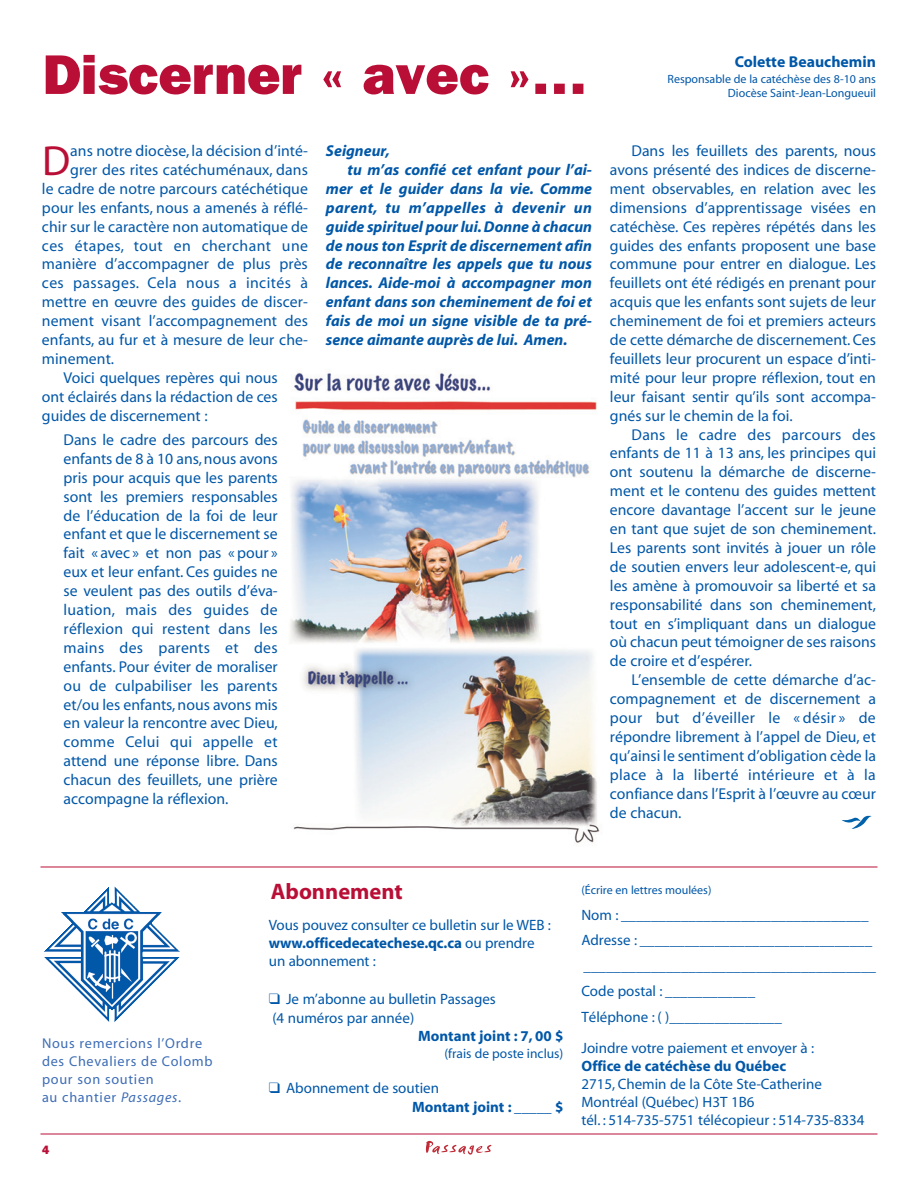
<style>
.page{position:relative;width:918px;height:1188px;background:#fff}
.page>*{position:absolute;margin:0;border:0;box-sizing:border-box;transform-origin:0 0}
.t1{font:800 56.1px "Franklin Gothic";color:#b90f36}
.t2{font:42.3px "Myriad";color:#b90f36}
.t3{font:700 22.5px "Myriad";color:#b90f36}
.t4{font:15.75px/18.9px "Myriad";letter-spacing:.005em;color:#0157a8;text-align:justify}
.t5{font:italic 700 15.75px "Myriad";color:#0157a8}
.t6{font:15.75px "Myriad";letter-spacing:.025em;color:#0157a8}
.t7{font:italic 700 15.75px "Myriad";letter-spacing:.02em;color:#0157a8}
.t8{font:700 15.75px "Myriad";color:#0157a8}
.t9{font:15px/18px "Myriad";color:#0157a8}
.t10{font:700 15px "Myriad";color:#0157a8}
.t11{font:14.25px/18px "Myriad";letter-spacing:.05em;color:#3e6db6}
.t12{font:13.5px "Myriad";color:#0157a8}
.t13{font:12px "Myriad";color:#0157a8}
.t14{font:800 12px "Franklin Gothic";color:#b90f36}
.s1{font-style:italic}
.s2{font-size:15px}
.s3{font-weight:700}
</style>
<div class="page">
<hr style="left:40px;top:1134px;width:838px;height:1px;background:#b90f36">
<svg style="left:426px;top:1141px;width:65px;height:14px"></svg>
<img style="left:45px;top:887px;width:68px;height:64px">
<hr style="left:40px;top:867px;width:838px;height:1px;background:#b90f36">
<img style="left:290px;top:372px;width:310px;height:471px">
<svg style="left:842px;top:815px;width:30px;height:14px"></svg>
<h1 class="t1" style="left:43px;top:42px;width:546px">Discerner « avec »…</h1>
<p class="t8" style="left:735px;top:55px;width:143px">Colette Beauchemin</p>
<p class="t13" style="left:668px;top:74px;width:210px">Responsable de la catéchèse des 8-10 ans</p>
<p class="t13" style="left:728px;top:89px;width:150px">Diocèse Saint-Jean-Longueuil</p>
<h2 class="t2" style="left:42px;top:145px;width:30px">D</h2>
<p class="t4" style="left:70px;top:143px;width:239px">ans notre diocèse, la décision d’inté-</p>
<p class="t4" style="left:70px;top:162px;width:239px">grer des rites catéchuménaux, dans</p>
<p class="t4" style="left:42px;top:180px;width:267px">le cadre de notre parcours catéchétique</p>
<p class="t4" style="left:42px;top:199px;width:268px">pour les enfants, nous a amenés à réflé-</p>
<p class="t4" style="left:42px;top:218px;width:267px">chir sur le caractère non automatique de</p>
<p class="t6" style="left:42px;top:239px;width:268px">ces étapes, tout en cherchant une</p>
<p class="t4" style="left:42px;top:256px;width:267px">manière d’accompagner de plus près</p>
<p class="t6" style="left:42px;top:277px;width:268px">ces passages. Cela nous a incités à</p>
<p class="t4" style="left:42px;top:294px;width:267px">mettre en œuvre des guides de discer-</p>
<p class="t4" style="left:42px;top:313px;width:267px">nement visant l’accompagnement des</p>
<p class="t4" style="left:42px;top:332px;width:267px">enfants, au fur et à mesure de leur che-</p>
<p class="t4" style="left:42px;top:351px;width:74px">minement.</p>
<p class="t4" style="left:64px;top:369px;width:216px">Voici quelques repères qui nous</p>
<p class="t4" style="left:42px;top:388px;width:237px">ont éclairés dans la rédaction de ces</p>
<p class="t4" style="left:42px;top:407px;width:167px">guides de discernement :</p>
<p class="t4" style="left:64px;top:432px;width:216px">Dans le cadre des parcours des enfants de 8 à 10 ans, nous avons pris pour acquis que les parents sont les premiers responsables de l’éducation de la foi de leur enfant et que le discernement se fait « avec » et non pas « pour» eux et leur enfant. Ces guides ne se veulent pas des outils d’éva&shy;luation, mais des guides de réflexion qui restent dans les mains des parents et des enfants. Pour éviter de moraliser ou de culpabiliser les parents et/ou les enfants, nous avons mis en valeur la rencontre avec Dieu, comme Celui qui appelle et attend une réponse libre. Dans chacun des feuillets, une prière accompagne la réflexion.</p>
<p class="t5" style="left:326px;top:145px;width:65px">Seigneur,</p>
<p class="t5" style="left:348px;top:164px;width:246px">tu m’as confié cet enfant pour l’ai-</p>
<p class="t5" style="left:326px;top:183px;width:268px">mer et le guider dans la vie. Comme</p>
<p class="t7" style="left:326px;top:202px;width:268px">parent, tu m’appelles à devenir un</p>
<p class="t5" style="left:326px;top:220px;width:268px">guide spirituel pour lui. Donne à chacun</p>
<p class="t5" style="left:326px;top:239px;width:268px">de nous ton Esprit de discernement afin</p>
<p class="t5" style="left:326px;top:258px;width:268px">de reconnaître les appels que tu nous</p>
<p class="t5" style="left:326px;top:277px;width:268px">lances. Aide-moi à accompagner mon</p>
<p class="t5" style="left:326px;top:296px;width:268px">enfant dans son cheminement de foi et</p>
<p class="t5" style="left:326px;top:315px;width:268px">fais de moi un signe visible de ta pré-</p>
<p class="t5" style="left:326px;top:334px;width:243px">sence aimante auprès de lui. Amen.</p>
<p class="t4" style="left:610px;top:143px;width:268px;text-indent:22px">Dans les feuillets des parents, nous avons présenté des indices de discerne&shy;ment observables, en relation avec les dimensions d’apprentissage visées en catéchèse. Ces repères répétés dans les guides des enfants proposent une base commune pour entrer en dialogue. Les feuillets ont été rédigés en prenant pour acquis que les enfants sont sujets de leur cheminement de foi et premiers acteurs de cette démarche de discernement. Ces feuillets leur procurent un espace d’inti&shy;mité pour leur propre réflexion, tout en leur faisant sentir qu’ils sont accompa&shy;gnés sur le chemin de la foi.</p>
<p class="t4" style="left:610px;top:426px;width:268px;text-indent:22px">Dans le cadre des parcours des enfants de 11 à 13 ans, les principes qui ont soutenu la démarche de discerne&shy;ment et le contenu des guides mettent encore davantage l’accent sur le jeune en tant que sujet de son cheminement.<br>Les parents sont invités à jouer un rôle de soutien envers leur adolescent-e, qui les amène à promouvoir sa liberté et sa responsabilité dans son cheminement, tout en s’impliquant dans un dialogue où chacun peut témoigner de ses raisons de croire et d’espérer.</p>
<p class="t4" style="left:610px;top:672px;width:268px;text-indent:22px">L’ensemble de cette démarche d’ac&shy;compagnement et de discernement a pour but d’éveiller le « désir » de répondre librement à l’appel de Dieu, et qu’ainsi le sentiment d’obligation cède la place à la liberté intérieure et à la confiance dans l’Esprit à l’œuvre au cœur de chacun.</p>
<p class="t11" style="left:42px;top:1035px;width:172px">Nous remercions l’Ordre des Chevaliers de Colomb pour son soutien<br>au chantier <span class="s1">Passages</span><span class="s2">.</span></p>
<p class="t14" style="left:42px;top:1143px;width:9px">4</p>
<h3 class="t3" style="left:271px;top:883px;width:133px">Abonnement</h3>
<p class="t9" style="left:269px;top:917px;width:284px">Vous pouvez consulter ce bulletin sur le WEB : <span class="s3">www.officedecatechese.qc.ca</span> ou prendre un abonnement :</p>
<p class="t9" style="left:269px;top:991px;width:228px;line-height:19px">❑ Je m’abonne au bulletin Passages (4 numéros par année)</p>
<p class="t10" style="left:418px;top:1030px;width:147px">Montant joint : 7, 00 $</p>
<p class="t12" style="left:444px;top:1048px;width:121px">(frais de poste inclus)</p>
<p class="t9" style="left:412px;top:1080px;width:153px;line-height:19px;text-indent:-143px">❑ Abonnement de soutien<br><span class="s3">Montant joint : _____ $</span></p>
<p class="t13" style="left:581px;top:886px;width:131px">(Écrire en lettres moulées)</p>
<p class="t9" style="left:581px;top:903px;width:296px;line-height:25.5px">Nom : _________________________________ Adresse : _______________________________ _______________________________________ Code postal : ____________<br>Téléphone : ( )_______________</p>
<p class="t9" style="left:581px;top:1041px;width:234px">Joindre votre paiement et envoyer à :</p>
<p class="t10" style="left:581px;top:1061px;width:206px">Office de catéchèse du Québec</p>
<p class="t9" style="left:581px;top:1077px;width:285px">2715, Chemin de la Côte Ste-Catherine<br>Montréal (Québec) H3T 1B6<br>tél. : 514-735-5751 télécopieur : 514-735-8334</p>
</div>
